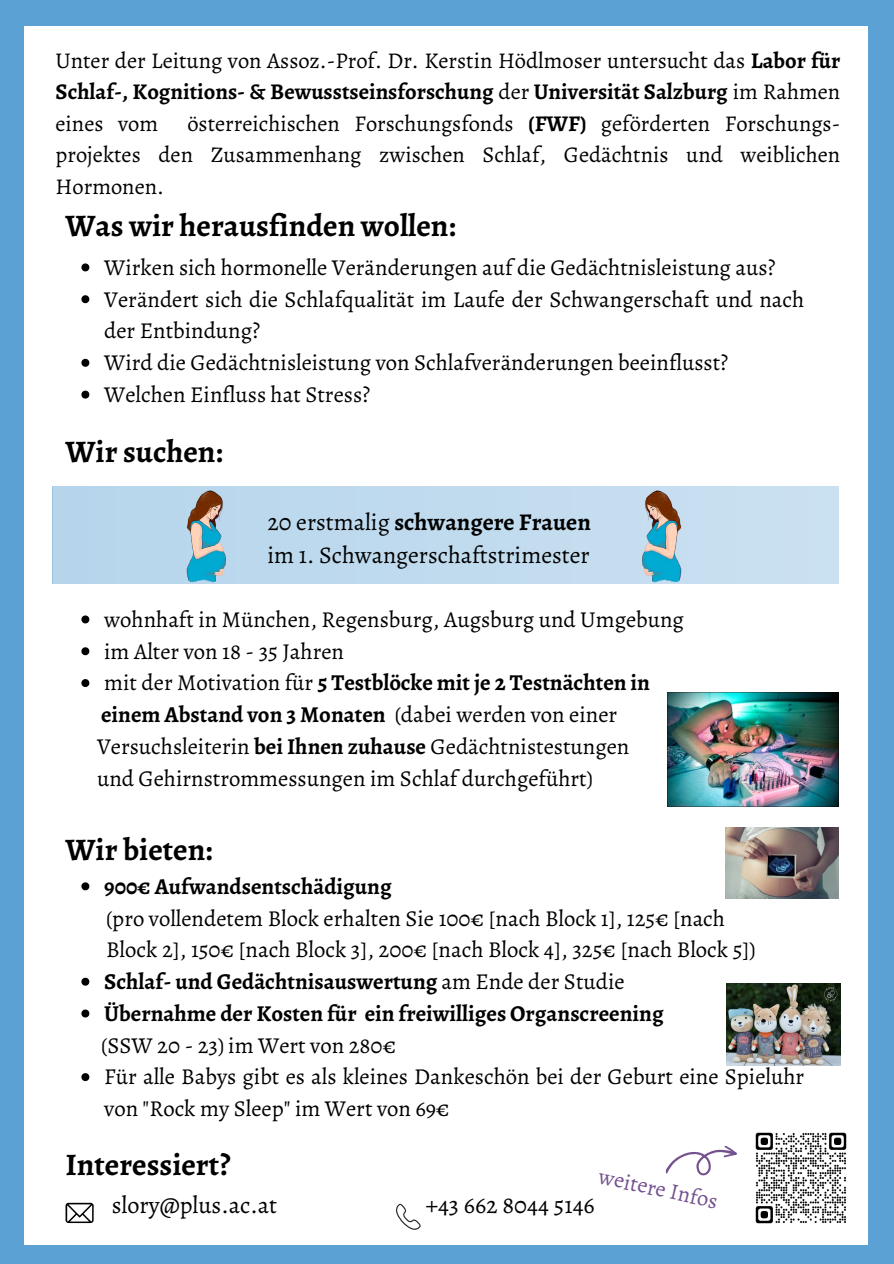
<style>
.page{position:relative;width:894px;height:1264px;background:#fff}
.page>*{position:absolute;margin:0;border:0;box-sizing:border-box;transform-origin:0 0}
.t1{font:700 31.35px "Alegreya";color:#000}
.t2{font:24.15px "Alegreya";color:#000}
.t3{font:24px "Alegreya";color:#000}
.t4{font:700 24px "Alegreya";color:#000}
.t5{font:22.8px/31.8px "Alegreya";color:#000}
.t6{font:700 22.8px "Alegreya";color:#000}
.t7{font:22.5px/31.5px "Alegreya";color:#000;text-align:justify}
.t8{font:22.5px "Alegreya";color:#74518f}
.s1{font-weight:700}
.s2{font-weight:400}
</style>
<div class="page">
<div style="left:0;top:0;width:893px;height:1263px;background:#5ba1d4"></div>
<div style="left:24px;top:26px;width:843px;height:1218px;background:#fff"></div>
<svg style="left:81px;top:263px;width:8px;height:8px"></svg>
<svg style="left:81px;top:295px;width:8px;height:8px"></svg>
<svg style="left:81px;top:359px;width:8px;height:8px"></svg>
<svg style="left:81px;top:390px;width:8px;height:8px"></svg>
<svg style="left:81px;top:615px;width:8px;height:8px"></svg>
<svg style="left:81px;top:647px;width:8px;height:8px"></svg>
<svg style="left:81px;top:679px;width:8px;height:8px"></svg>
<svg style="left:81px;top:882px;width:8px;height:8px"></svg>
<svg style="left:81px;top:977px;width:8px;height:8px"></svg>
<svg style="left:81px;top:1009px;width:8px;height:8px"></svg>
<svg style="left:81px;top:1073px;width:8px;height:8px"></svg>
<svg style="left:65px;top:1202px;width:29px;height:20px"></svg>
<svg style="left:396px;top:1203px;width:25px;height:26px"></svg>
<div style="left:53px;top:486px;width:785px;height:98px;background:#c0dbee"></div>
<img style="left:186px;top:490px;width:40px;height:93px">
<img style="left:755px;top:1132px;width:92px;height:92px">
<svg style="left:665px;top:1145px;width:72px;height:31px"></svg>
<img style="left:667px;top:693px;width:171px;height:113px">
<img style="left:725px;top:827px;width:113px;height:71px">
<img style="left:726px;top:983px;width:113px;height:82px">
<img style="left:642px;top:490px;width:40px;height:93px">
<p class="t7" style="left:56px;top:44px;width:786px">Unter der Leitung von Assoz.-Prof. Dr. Kerstin Hödlmoser untersucht das <span class="s1">Labor für Schlaf-, Kognitions- &amp; Bewusstseinsforschung</span> der <span class="s1">Universität Salzburg</span> im Rahmen eines vom</p>
<p class="t7" style="left:56px;top:107px;width:786px;text-indent:132px">österreichischen Forschungsfonds <span class="s1">(FWF)</span> geförderten Forschungs&shy;projektes den Zusammenhang zwischen Schlaf, Gedächtnis und weiblichen Hormonen.</p>
<p class="t1" style="left:65px;top:204px;width:392px">Was wir herausfinden wollen:</p>
<h1 class="t5" style="left:104px;top:251px;width:672px">Wirken sich hormonelle Veränderungen auf die Gedächtnisleistung aus?</h1>
<p class="t5" style="left:104px;top:283px;width:701px">Verändert sich die Schlafqualität im Laufe der Schwangerschaft und nach der Entbindung?</p>
<p class="t5" style="left:104px;top:346px;width:625px">Wird die Gedächtnisleistung von Schlafveränderungen beeinflusst?</p>
<p class="t5" style="left:104px;top:378px;width:267px">Welchen Einfluss hat Stress?</p>
<p class="t1" style="left:65px;top:430px;width:159px">Wir suchen:</p>
<p class="t4" style="left:267px;top:506px;width:325px"><span class="s2">20 erstmalig</span> schwangere Frauen</p>
<p class="t3" style="left:267px;top:538px;width:324px">im 1. Schwangerschaftstrimester</p>
<h1 class="t5" style="left:104px;top:603px;width:581px">wohnhaft in München, Regensburg, Augsburg und Umgebung</h1>
<p class="t5" style="left:104px;top:635px;width:241px">im Alter von 18 - 35 Jahren</p>
<p class="t6" style="left:104px;top:667px;width:547px"><span class="s2">mit der Motivation für</span> 5 Testblöcke mit je 2 Testnächten in</p>
<p class="t6" style="left:101px;top:699px;width:517px">einem Abstand von 3 Monaten <span class="s2">(dabei werden von einer</span></p>
<p class="t5" style="left:97px;top:730px;width:533px">Versuchsleiterin <span class="s1">bei Ihnen zuhause</span> Gedächtnistestungen</p>
<p class="t5" style="left:97px;top:762px;width:497px">und Gehirnstrommessungen im Schlaf durchgeführt)</p>
<p class="t1" style="left:65px;top:827px;width:149px">Wir bieten:</p>
<p class="t6" style="left:104px;top:870px;width:289px">900€ Aufwandsentschädigung</p>
<h1 class="t5" style="left:106px;top:902px;width:620px">(pro vollendetem Block erhalten Sie 100€ [nach Block 1], 125€ [nach</h1>
<p class="t5" style="left:106px;top:933px;width:651px">Block 2], 150€ [nach Block 3], 200€ [nach Block 4], 325€ [nach Block 5])</p>
<p class="t6" style="left:104px;top:965px;width:522px">Schlaf- und Gedächtnisauswertung <span class="s2">am Ende der Studie</span></p>
<p class="t6" style="left:104px;top:997px;width:560px">Übernahme der Kosten für ein freiwilliges Organscreening</p>
<p class="t5" style="left:101px;top:1029px;width:296px">(SSW 20 - 23) im Wert von 280€</p>
<p class="t5" style="left:104px;top:1060px;width:701px">Für alle Babys gibt es als kleines Dankeschön bei der Geburt eine Spieluhr von "Rock my Sleep" im Wert von 69€</p>
<p class="t1" style="left:65px;top:1143px;width:167px">Interessiert?</p>
<p class="t2" style="left:112px;top:1188px;width:167px">slory@plus.ac.at</p>
<p class="t2" style="left:425px;top:1188px;width:170px">+43 662 8044 5146</p>
<p class="t8" style="left:602px;top:1160px;width:123px;rotate:12deg">weitere Infos</p>
</div>
